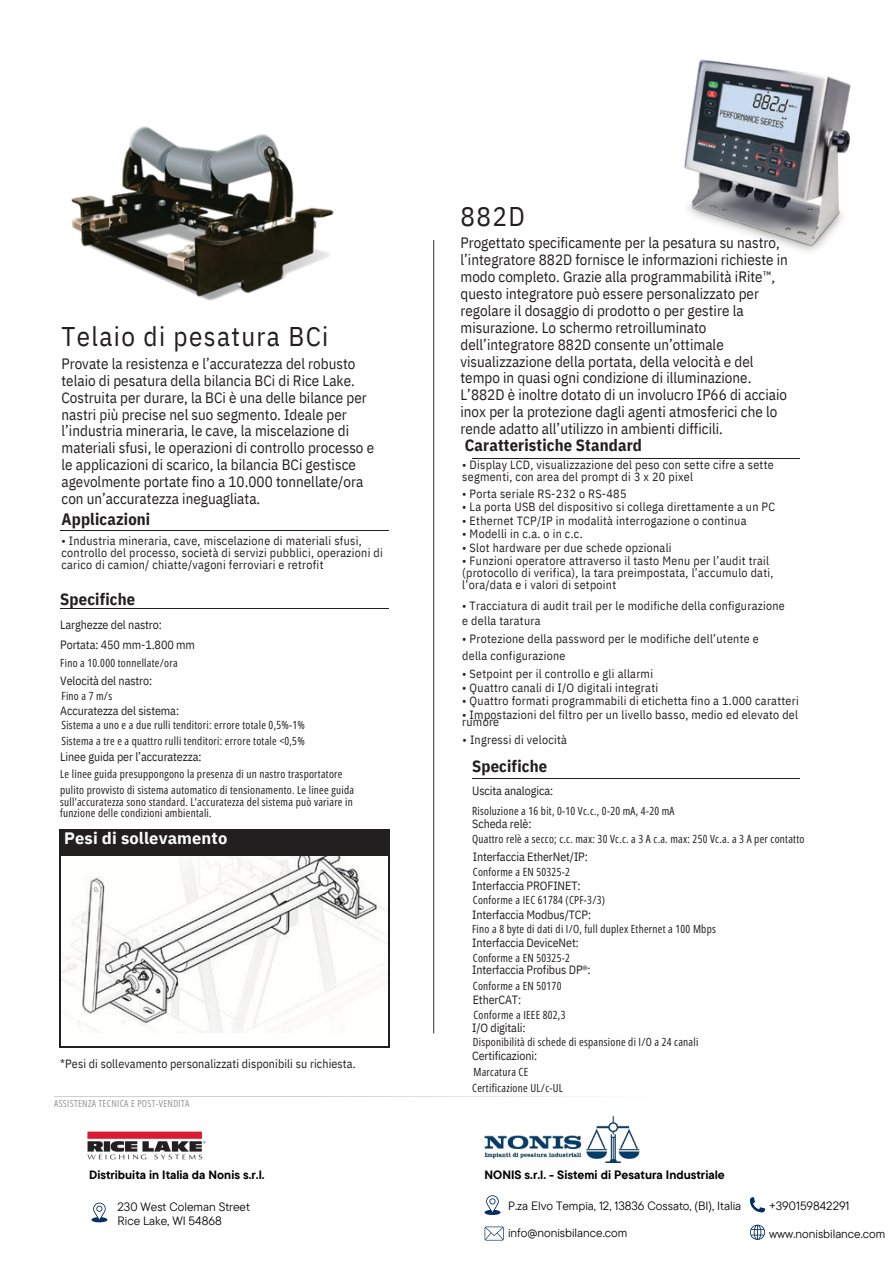
<style>
.page{position:relative;width:894px;height:1264px;background:#fff}
.page>*{position:absolute;margin:0;border:0;box-sizing:border-box;transform-origin:0 0}
.t1{font:27px "IBM Plex Sans Cond";letter-spacing:.05em;color:#231f20}
.t2{font:700 16.5px "IBM Plex Sans Cond";letter-spacing:.01em;color:#231f20}
.t3{font:700 16.5px "IBM Plex Sans";letter-spacing:.01em;color:#fff}
.t4{font:15px/16.8px "IBM Plex Sans Cond";color:#231f20}
.t5{font:12px/12px "IBM Plex Sans Cond";letter-spacing:.025em;color:#231f20}
.t6{font:12px "IBM Plex Sans Cond";letter-spacing:-.01em;color:#231f20}
.t7{font:12px/14.1px "TT Commons Pro";color:#000}
.t8{font:700 12px "TT Commons Pro";color:#000}
.t9{font:11.25px/16.8px "Open Sans Condensed";letter-spacing:.025em;color:#231f20}
.t10{font:9.75px "Open Sans Condensed";letter-spacing:.03em;color:#939598}
</style>
<div class="page">
<img style="left:71px;top:126px;width:263px;height:175px">
<img style="left:61px;top:855px;width:327px;height:177px">
<img style="left:684px;top:59px;width:167px;height:192px">
<hr style="left:60px;top:530px;width:329px;height:1px;background:#231f20">
<hr style="left:60px;top:608px;width:329px;height:1px;background:#231f20">
<div style="left:60px;top:830px;width:328px;height:24px;background:#231f20"></div>
<hr style="left:59px;top:855px;width:2px;height:191px;background:#231f20">
<hr style="left:388px;top:855px;width:1px;height:191px;background:#231f20">
<hr style="left:59px;top:1046px;width:330px;height:1px;background:#231f20">
<hr style="left:59px;top:829px;width:330px;height:2px;background:#231f20">
<hr style="left:59px;top:831px;width:2px;height:23px;background:#231f20">
<svg style="left:388px;top:831px;width:1px;height:23px"></svg>
<hr style="left:59px;top:854px;width:330px;height:1px;background:#231f20">
<svg style="left:433px;top:240px;width:1px;height:793px"></svg>
<hr style="left:472px;top:458px;width:327px;height:1px;background:#231f20">
<hr style="left:472px;top:778px;width:327px;height:1px;background:#231f20">
<svg style="left:484px;top:1226px;width:19px;height:13px"></svg>
<svg style="left:749px;top:1197px;width:15px;height:15px"></svg>
<svg style="left:749px;top:1224px;width:15px;height:15px"></svg>
<svg style="left:484px;top:1195px;width:16px;height:20px"></svg>
<svg style="left:91px;top:1202px;width:16px;height:20px"></svg>
<img style="left:484px;top:1116px;width:155px;height:46px">
<img style="left:87px;top:1131px;width:119px;height:29px">
<h4 class="t1" style="left:460px;top:198px;width:66px">882D</h4>
<h4 class="t4" style="left:460px;top:234px;width:329px">Progettato specificamente per la pesatura su nastro, l’integratore 882D fornisce le informazioni richieste in modo completo. Grazie alla programmabilità iRite™, questo integratore può essere personalizzato per regolare il dosaggio di prodotto o per gestire la misurazione. Lo schermo retroilluminato dell’integratore 882D consente un’ottimale visualizzazione della portata, della velocità e del tempo in quasi ogni condizione di illuminazione.<br>L’882D è inoltre dotato di un involucro IP66 di acciaio inox per la protezione dagli agenti atmosferici che lo rende adatto all’utilizzo in ambienti difficili.</h4>
<h4 class="t1" style="left:61px;top:319px;width:268px">Telaio di pesatura BCi</h4>
<h4 class="t4" style="left:61px;top:355px;width:314px">Provate la resistenza e l’accuratezza del robusto telaio di pesatura della bilancia BCi di Rice Lake.<br>Costruita per durare, la BCi è una delle bilance per nastri più precise nel suo segmento. Ideale per l’industria mineraria, le cave, la miscelazione di materiali sfusi, le operazioni di controllo processo e le applicazioni di scarico, la bilancia BCi gestisce agevolmente portate fino a 10.000 tonnellate/ora con un’accuratezza ineguagliata.</h4>
<h4 class="t2" style="left:464px;top:434px;width:179px">Caratteristiche Standard</h4>
<h4 class="t5" style="left:462px;top:458px;width:313px">• Display LCD, visualizzazione del peso con sette cifre a sette segmenti, con area del prompt di 3 x 20 pixel</h4>
<h4 class="t5" style="left:462px;top:487px;width:166px">• Porta seriale RS-232 o RS-485</h4>
<h4 class="t5" style="left:462px;top:500px;width:314px">• La porta USB del dispositivo si collega direttamente a un PC</h4>
<h4 class="t5" style="left:462px;top:514px;width:285px">• Ethernet TCP/IP in modalità interrogazione o continua</h4>
<h4 class="t5" style="left:462px;top:527px;width:122px">• Modelli in c.a. o in c.c.</h4>
<h4 class="t5" style="left:462px;top:541px;width:211px">• Slot hardware per due schede opzionali</h4>
<h4 class="t5" style="left:462px;top:554px;width:312px">• Funzioni operatore attraverso il tasto Menu per l’audit trail (protocollo di verifica), la tara preimpostata, l’accumulo dati, l’ora/data e i valori di setpoint</h4>
<h4 class="t5" style="left:462px;top:598px;width:324px;line-height:15px">• Tracciatura di audit trail per le modifiche della configurazione e della taratura</h4>
<h1 class="t5" style="left:462px;top:630px;width:298px;line-height:17px">• Protezione della password per le modifiche dell’utente e della configurazione</h1>
<p class="t5" style="left:462px;top:667px;width:192px">• Setpoint per il controllo e gli allarmi</p>
<p class="t5" style="left:462px;top:681px;width:197px">• Quattro canali di I/O digitali integrati</p>
<p class="t5" style="left:462px;top:694px;width:338px">• Quattro formati programmabili di etichetta fino a 1.000 caratteri</p>
<p class="t5" style="left:462px;top:708px;width:337px">• Impostazioni del filtro per un livello basso, medio ed elevato del</p>
<p class="t5" style="left:462px;top:715px;width:38px">rumore</p>
<h4 class="t5" style="left:462px;top:733px;width:106px">• Ingressi di velocità</h4>
<p class="t2" style="left:61px;top:508px;width:90px">Applicazioni</p>
<h4 class="t5" style="left:61px;top:534px;width:323px">• Industria mineraria, cave, miscelazione di materiali sfusi, controllo del processo, società di servizi pubblici, operazioni di carico di camion/ chiatte/vagoni ferroviari e retrofit</h4>
<h4 class="t2" style="left:60px;top:588px;width:76px">Specifiche</h4>
<h4 class="t6" style="left:60px;top:617px;width:103px">Larghezze del nastro:</h4>
<p class="t6" style="left:60px;top:636px;width:136px">Portata: 450 mm-1.800 mm</p>
<h2 class="t6" style="left:60px;top:672px;width:93px">Velocità del nastro:</h2>
<h1 class="t6" style="left:60px;top:702px;width:120px">Accuratezza del sistema:</h1>
<h4 class="t6" style="left:60px;top:748px;width:143px">Linee guida per l’accuratezza:</h4>
<h4 class="t9" style="left:60px;top:654px;width:119px">Fino a 10.000 tonnellate/ora</h4>
<h4 class="t9" style="left:61px;top:687px;width:52px">Fino a 7 m/s</h4>
<h4 class="t9" style="left:61px;top:715px;width:245px">Sistema a uno e a due rulli tenditori: errore totale 0,5%-1%<br>Sistema a tre e a quattro rulli tenditori: errore totale &lt;0,5%</h4>
<h4 class="t9" style="left:60px;top:764px;width:295px">Le linee guida presuppongono la presenza di un nastro trasportatore pulito provvisto di sistema automatico di tensionamento. Le linee guida</h4>
<h4 class="t9" style="left:60px;top:793px;width:294px">sull’accuratezza sono standard. L’accuratezza del sistema può variare in</h4>
<h4 class="t9" style="left:60px;top:804px;width:153px">funzione delle condizioni ambientali.</h4>
<h4 class="t9" style="left:472px;top:802px;width:204px">Risoluzione a 16 bit, 0-10 Vc.c., 0-20 mA, 4-20 mA</h4>
<h4 class="t9" style="left:472px;top:830px;width:334px">Quattro relè a secco; c.c. max: 30 Vc.c. a 3 A c.a. max: 250 Vc.a. a 3 A per contatto</h4>
<h4 class="t9" style="left:472px;top:863px;width:98px">Conforme a EN 50325-2</h4>
<h4 class="t9" style="left:472px;top:891px;width:134px">Conforme a IEC 61784 (CPF-3/3)</h4>
<h4 class="t9" style="left:472px;top:920px;width:245px">Fino a 8 byte di dati di I/O, full duplex Ethernet a 100 Mbps</h4>
<h4 class="t9" style="left:472px;top:949px;width:98px">Conforme a EN 50325-2</h4>
<h4 class="t2" style="left:472px;top:755px;width:76px">Specifiche</h4>
<h4 class="t6" style="left:472px;top:783px;width:82px">Uscita analogica:</h4>
<h4 class="t6" style="left:472px;top:816px;width:61px">Scheda relè:</h4>
<h4 class="t6" style="left:472px;top:848px;width:117px">Interfaccia EtherNet/IP:</h4>
<h4 class="t6" style="left:472px;top:878px;width:110px">Interfaccia PROFINET:</h4>
<h4 class="t6" style="left:472px;top:906px;width:120px">Interfaccia Modbus/TCP:</h4>
<h4 class="t6" style="left:472px;top:934px;width:108px">Interfaccia DeviceNet:</h4>
<h4 class="t6" style="left:472px;top:962px;width:120px">Interfaccia Profibus DP®:</h4>
<h4 class="t6" style="left:472px;top:991px;width:50px">EtherCAT:</h4>
<h4 class="t6" style="left:472px;top:1019px;width:55px">I/O digitali:</h4>
<h4 class="t6" style="left:472px;top:1047px;width:67px">Certificazioni:</h4>
<h4 class="t3" style="left:64px;top:827px;width:165px">Pesi di sollevamento</h4>
<p class="t9" style="left:472px;top:976px;width:90px">Conforme a EN 50170</p>
<h4 class="t9" style="left:473px;top:1006px;width:94px">Conforme a IEEE 802,3</h4>
<h4 class="t9" style="left:472px;top:1033px;width:227px">Disponibilità di schede di espansione di I/O a 24 canali</h4>
<h4 class="t9" style="left:473px;top:1063px;width:56px">Marcatura CE</h4>
<h4 class="t5" style="left:60px;top:1057px;width:297px">*Pesi di sollevamento personalizzati disponibili su richiesta.</h4>
<h4 class="t10" style="left:54px;top:1096px;width:137px">ASSISTENZA TECNICA E POST-VENDITA</h4>
<h4 class="t8" style="left:89px;top:1166px;width:177px">Distribuita in Italia da Nonis s.r.l.</h4>
<p class="t7" style="left:117px;top:1199px;width:134px">230 West Coleman Street<br>Rice Lake, WI 54868</p>
<h4 class="t9" style="left:472px;top:1079px;width:92px">Certificazione UL/c-UL</h4>
<p class="t8" style="left:484px;top:1167px;width:242px">NONIS s.r.l. - Sistemi di Pesatura Industriale</p>
<h4 class="t7" style="left:508px;top:1197px;width:234px">P.za Elvo Tempia, 12, 13836 Cossato, (BI), Italia</h4>
<p class="t7" style="left:508px;top:1225px;width:121px">info@nonisbilance.com</p>
<p class="t7" style="left:768px;top:1198px;width:82px">+390159842291</p>
<p class="t7" style="left:768px;top:1226px;width:118px">www.nonisbilance.com</p>
</div>
